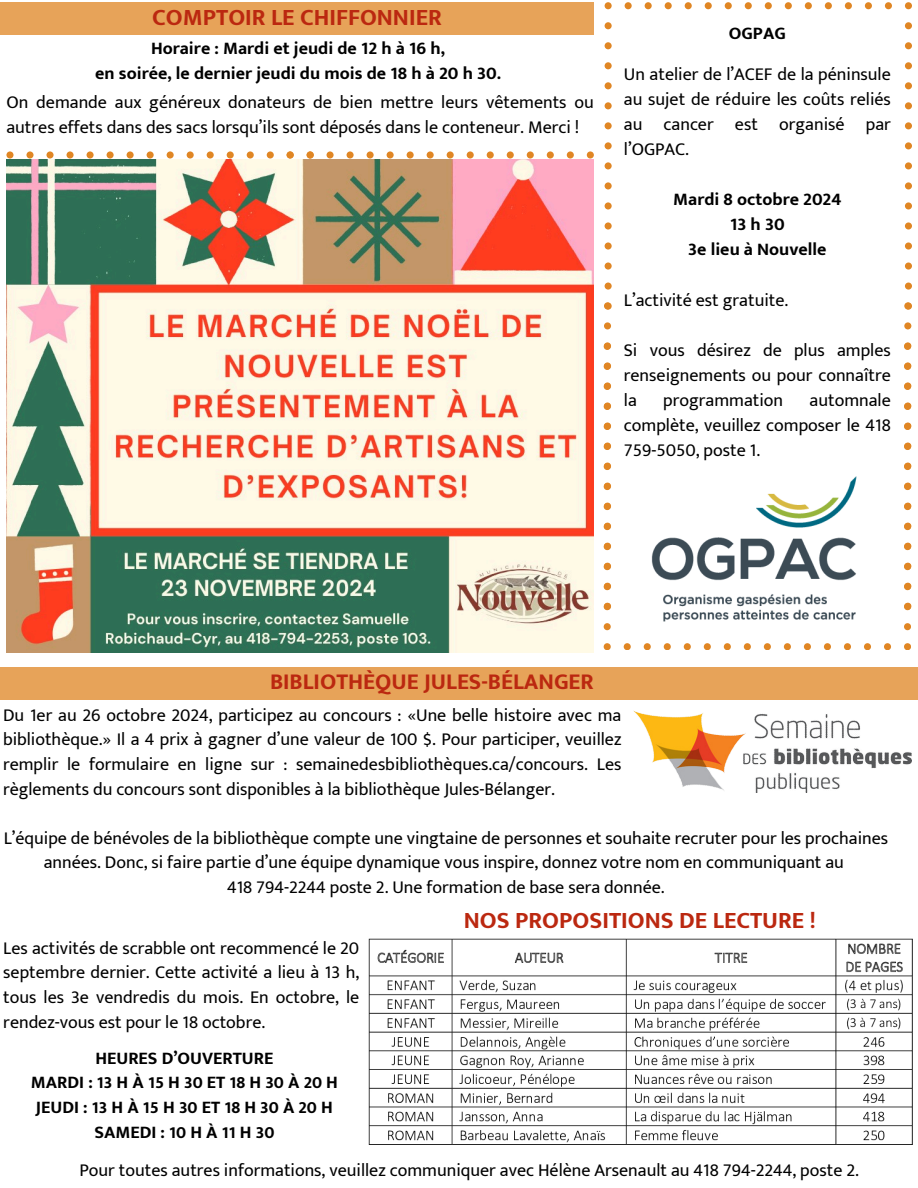
<style>
.page{position:relative;width:918px;height:1188px;background:#fff}
.page>*{position:absolute;margin:0;border:0;box-sizing:border-box;transform-origin:0 0}
.t1{font:700 24px "Mukta Mahee";color:#bb2810}
.t2{font:700 23.1px "Mukta Mahee";color:#bb2810}
.t3{font:18px/24.8px "Mukta";color:#000;text-align:justify}
.t4{font:700 18px/25px "Mukta";color:#000;text-align:center}
.t5{font:700 18px/24.8px "Mukta Mahee";color:#000;text-align:center}
</style>
<div class="page">
<div style="left:0;top:667px;width:918px;height:32px;background:#e7a359"></div>
<img style="left:633px;top:711px;width:279px;height:82px">
<img style="left:368px;top:938px;width:545px;height:207px">
<svg style="left:6px;top:151px;width:280px;height:9px"></svg>
<svg style="left:286px;top:151px;width:308px;height:9px"></svg>
<img style="left:6px;top:160px;width:588px;height:493px">
<div style="left:0;top:2px;width:594px;height:32px;background:#e7a359"></div>
<svg style="left:605px;top:2px;width:307px;height:307px"></svg>
<svg style="left:604px;top:343px;width:307px;height:307px"></svg>
<div style="left:621px;top:239px;width:276px;height:392px;background:#fff"></div>
<img style="left:645px;top:476px;width:227px;height:156px">
<p class="t1" style="left:152px;top:2px;width:291px">COMPTOIR LE CHIFFONNIER</p>
<p class="t4" style="left:95px;top:35px;width:407px">Horaire : Mardi et jeudi de 12 h à 16 h,<br>en soirée, le dernier jeudi du mois de 18 h à 20 h 30.</p>
<p class="t3" style="left:6px;top:89px;width:589px;line-height:25.2px">On demande aux généreux donateurs de bien mettre leurs vêtements ou autres effets dans des sacs lorsqu’ils sont déposés dans le conteneur. Merci !</p>
<p class="t4" style="left:729px;top:20px;width:58px">OGPAG</p>
<p class="t3" style="left:624px;top:61px;width:269px">Un atelier de l’ACEF de la péninsule au sujet de réduire les coûts reliés au cancer est organisé par l’OGPAC.</p>
<h1 class="t4" style="left:673px;top:187px;width:170px">Mardi 8 octobre 2024<br>13 h 30<br>3e lieu à Nouvelle</h1>
<p class="t3" style="left:624px;top:287px;width:166px">L’activité est gratuite.</p>
<p class="t3" style="left:624px;top:337px;width:269px">Si vous désirez de plus amples renseignements ou pour connaître la</p>
<p class="t3" style="left:624px;top:387px;width:269px;text-indent:186px">automnale complète, veuillez composer le 418<br>759-5050, poste 1.</p>
<p class="t3" style="left:663px;top:387px;width:121px">programmation</p>
<p class="t2" style="left:270px;top:668px;width:325px">BIBLIOTHÈQUE JULES-BÉLANGER</p>
<h2 class="t3" style="left:3px;top:702px;width:620px">Du 1er au 26 octobre 2024, participez au concours : «Une belle histoire avec ma bibliothèque.» Il a 4 prix à gagner d’une valeur de 100 $. Pour participer, veuillez remplir le formulaire en ligne sur : semainedesbibliothèques.ca/concours. Les règlements du concours sont disponibles à la bibliothèque Jules-Bélanger.</h2>
<p class="t3" style="left:4px;top:825px;width:886px;text-align:center">L’équipe de bénévoles de la bibliothèque compte une vingtaine de personnes et souhaite recruter pour les prochaines années. Donc, si faire partie d’une équipe dynamique vous inspire, donnez votre nom en communiquant au</p>
<h3 class="t3" style="left:227px;top:875px;width:439px">418 794-2244 poste 2. Une formation de base sera donnée.</h3>
<p class="t3" style="left:3px;top:935px;width:357px">Les activités de scrabble ont recommencé le 20 septembre dernier. Cette activité a lieu à 13 h, tous les 3e vendredis du mois. En octobre, le rendez-vous est pour le 18 octobre.</p>
<p class="t5" style="left:31px;top:1045px;width:309px">HEURES D’OUVERTURE<br>MARDI:13HÀ15H30ET18H30À20H<br>JEUDI:13HÀ15H30ET18H30À20H<br>SAMEDI : 10 H À 11 H 30</p>
<p class="t1" style="left:464px;top:906px;width:353px">NOS PROPOSITIONS DE LECTURE !</p>
<h1 class="t3" style="left:79px;top:1157px;width:781px">Pour toutes autres informations, veuillez communiquer avec Hélène Arsenault au 418 794-2244, poste 2.</h1>
</div>
